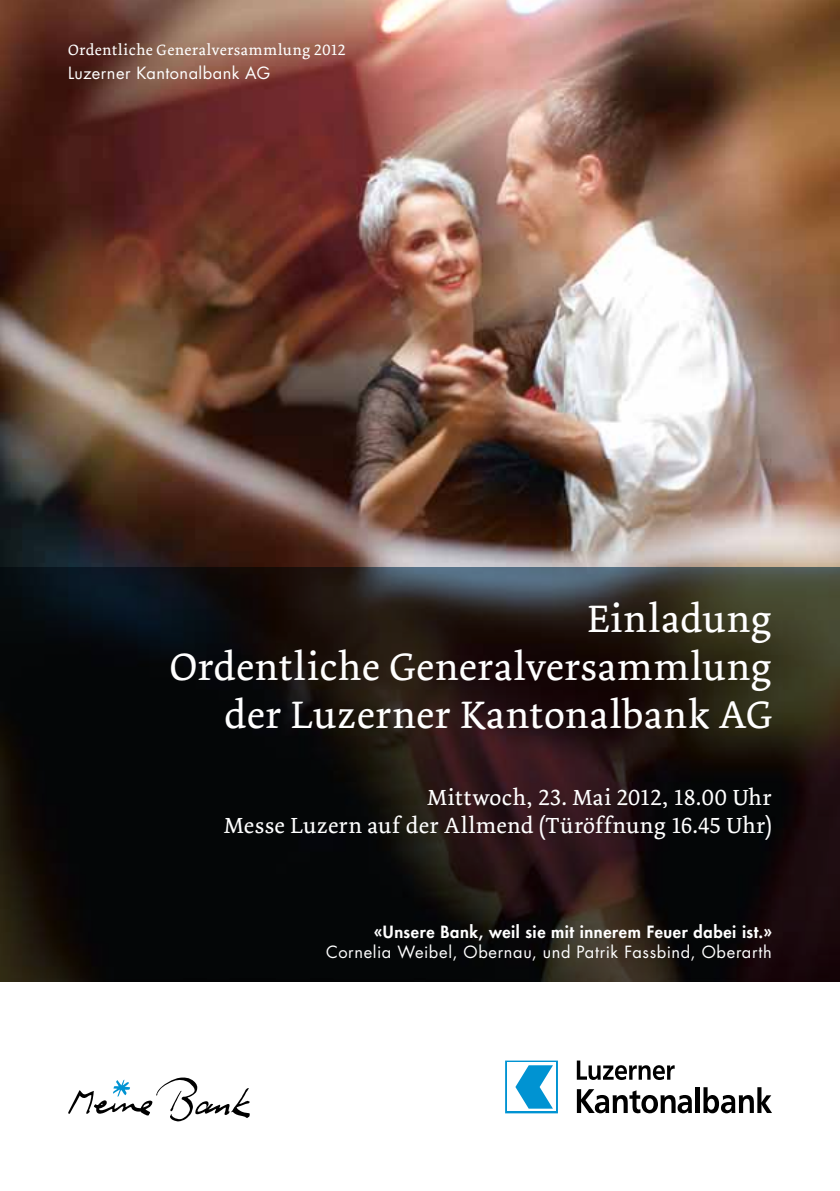
<style>
.page{position:relative;width:840px;height:1191px;background:#fff}
.page>*{position:absolute;margin:0;border:0;box-sizing:border-box;transform-origin:0 0}
.t1{font:42px/48px "Dolly LF";letter-spacing:.02em;color:#fff;text-align:right}
.t2{font:24px/28px "Dolly LF";letter-spacing:.02em;color:#fff;text-align:right}
.t3{font:16.4px "Futura Std";letter-spacing:.03em;color:#fff}
.t4{font:800 16.4px "Futura Std";letter-spacing:.035em;color:#fff}
.t5{font:16.4px "Dolly LF";letter-spacing:.035em;color:#fff}
</style>
<div class="page">
<img style="left:0;top:0;width:839px;height:567px">
<svg style="left:0;top:567px;width:839px;height:414px;background:#171210"></svg>
<svg style="left:68px;top:1077px;width:181px;height:44px"></svg>
<svg style="left:505px;top:1060px;width:52px;height:53px"></svg>
<svg style="left:576px;top:1060px;width:98px;height:20px"></svg>
<svg style="left:576px;top:1089px;width:115px;height:24px"></svg>
<hr style="left:695px;top:1087px;width:4px;height:26px;background:#000">
<svg style="left:703px;top:1087px;width:68px;height:26px"></svg>
<p class="t5" style="left:68px;top:41px;width:279px">Ordentliche Generalversammlung 2012</p>
<p class="t3" style="left:68px;top:63px;width:203px">Luzerner Kantonalbank AG</p>
<h1 class="t1" style="left:170px;top:596px;width:603px">Einladung<br>Ordentliche Generalversammlung der Luzerner Kantonalbank AG</h1>
<p class="t2" style="left:224px;top:783px;width:548px">Mittwoch, 23. Mai 2012, 18.00 Uhr<br>Messe Luzern auf der Allmend (Türöffnung 16.45 Uhr)</p>
<p class="t4" style="left:374px;top:921px;width:399px">«Unsere Bank, weil sie mit innerem Feuer dabei ist.»</p>
<p class="t3" style="left:326px;top:941px;width:447px">Cornelia Weibel, Obernau, und Patrik Fassbind, Oberarth</p>
</div>
